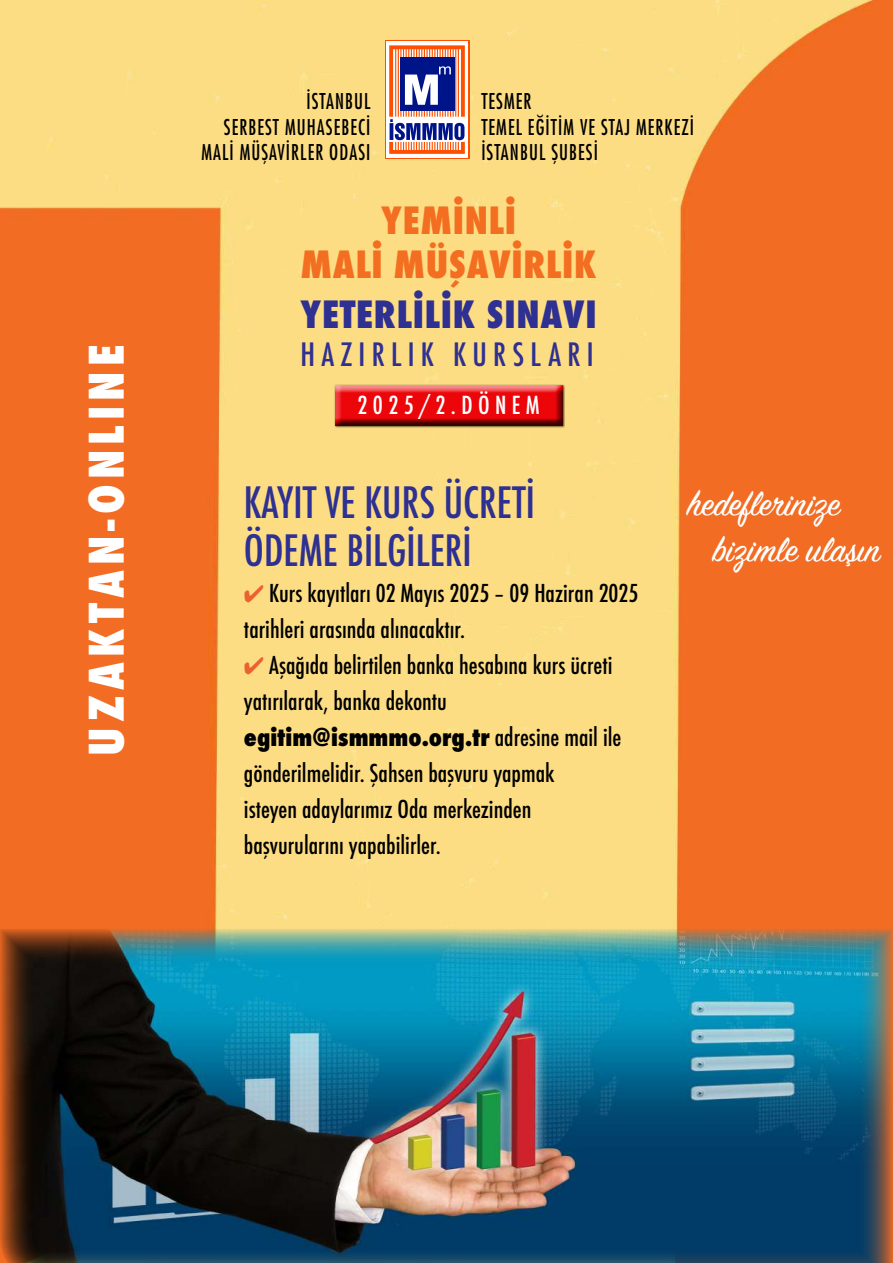
<style>
.page{position:relative;width:893px;height:1263px;background:#fff}
.page>*{position:absolute;margin:0;border:0;box-sizing:border-box;transform-origin:0 0}
.t1{font:800 condensed 46.35px "Futura";letter-spacing:.11em;color:#fff}
.t2{font:500 condensed 42px/48px "Futura";color:#2e3092}
.t3{font:38.4px/46px "Sign Painter House Script";color:#fff}
.t4{font:800 condensed 36.45px/43.8px "Futura";letter-spacing:.02em;color:#f36e21;text-align:center}
.t5{font:800 condensed 36.45px "Futura";letter-spacing:.02em;color:#2e3092}
.t6{font:500 condensed 31.35px "Futura";letter-spacing:.2em;color:#2e3092}
.t7{font:500 condensed 24.15px "Futura";letter-spacing:.225em;color:#fff}
.t8{font:500 condensed 24px/36px "Futura";color:#000}
.t9{font:condensed 21.15px/25.3px "Futura Std";letter-spacing:.055em;color:#000;text-align:right;scale:.9 1}
.s1{color:#eb6130}
.s2{font-weight:800}
</style>
<div class="page">
<img style="left:0;top:0;width:893px;height:928px">
<div style="left:385px;top:40px;width:84px;height:119px;background:#fe5000"></div>
<div style="left:386px;top:41px;width:82px;height:117px;background:#fff"></div>
<svg style="left:389px;top:45px;width:76px;height:109px"></svg>
<img style="left:0;top:928px;width:893px;height:335px">
<div style="left:334px;top:384px;width:231px;height:44px;background:#000;opacity:.75"></div>
<div style="left:334px;top:382px;width:228px;height:41px;background:#fff;opacity:.75"></div>
<div style="left:334px;top:385px;width:228px;height:41px;background:#000;opacity:.75"></div>
<h1 class="t1" style="left:75px;top:756px;width:413px;rotate:-90deg">UZAKTAN-ONLINE</h1>
<p class="t9" style="left:201px;top:88px;width:189px">İSTANBUL<br>SERBEST MUHASEBECİ<br>MALİ MÜŞAVİRLER ODASI</p>
<p class="t9" style="left:481px;top:88px;width:238px;text-align:left">TESMER<br>TEMEL EĞİTİM VE STAJ MERKEZİ<br>İSTANBUL ŞUBESİ</p>
<h3 class="t4" style="left:301px;top:199px;width:297px">YEMİNLİ<br>MALİ MÜŞAVİRLİK</h3>
<h3 class="t5" style="left:301px;top:290px;width:297px">YETERLİLİK SINAVI</h3>
<h3 class="t6" style="left:301px;top:334px;width:295px">HAZIRLIK KURSLARI</h3>
<p class="t7" style="left:357px;top:389px;width:184px">2025/2.DÖNEM</p>
<h2 class="t2" style="left:244px;top:478px;width:293px">KAYIT VE KURS ÜCRETİ<br>ÖDEME BİLGİLERİ</h2>
<p class="t8" style="left:244px;top:575px;width:396px"><span class="s1">✔</span> Kurs kayıtları 02 Mayıs 2025 – 09 Haziran 2025 tarihleri arasında alınacaktır.</p>
<p class="t8" style="left:244px;top:647px;width:379px"><span class="s1">✔</span> Aşağıda belirtilen banka hesabına kurs ücreti yatırılarak, banka dekontu <span class="s2">egitim@ismmmo.org.tr</span> adresine mail ile gönderilmelidir. Şahsen başvuru yapmak<br>isteyen adaylarımız Oda merkezinden başvurularını yapabilirler.</p>
<h3 class="t3" style="left:713px;top:483px;width:169px;text-indent:-25px">hedeflerinize bizimle ulaşın</h3>
</div>
